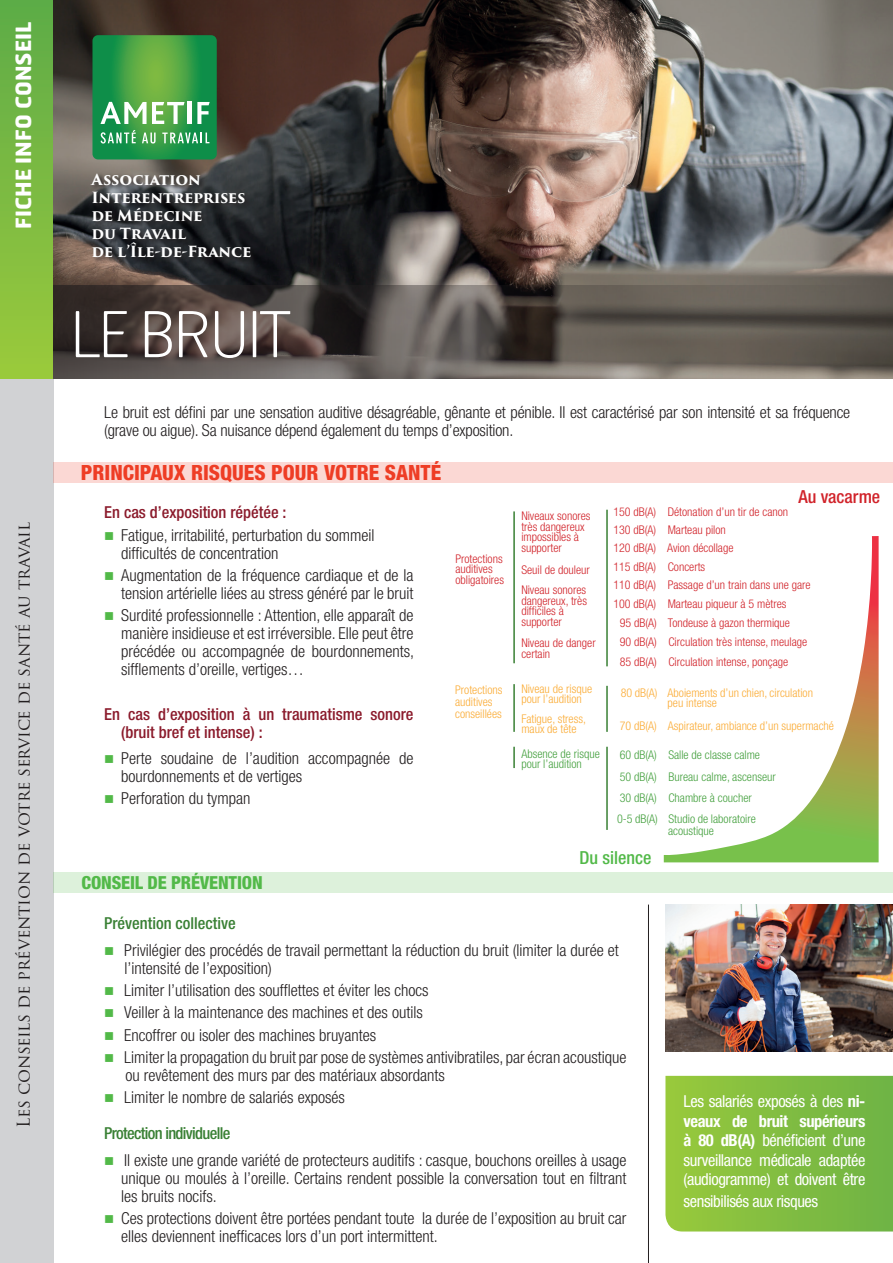
<style>
.page{position:relative;width:893px;height:1263px;background:#fff}
.page>*{position:absolute;margin:0;border:0;box-sizing:border-box;transform-origin:0 0}
.t1{font:100 63px "Hermes FB";letter-spacing:-.04em;color:#fff}
.t2{font:800 condensed 21px "Helvetica Neue LT Std";color:#ee3d25}
.t3{font:700 21px "Hermes FB";color:#fff}
.t4{font:800 condensed 18px "Helvetica Neue LT Std";letter-spacing:-.01em;color:#52b948}
.t5{font:italic 500 condensed 18px "Helvetica Neue LT Std";color:#52b948}
.t6{font:italic 500 condensed 18px "Helvetica Neue LT Std";color:#d1232a}
.t7{font:17.25px "Trajan Pro 3";letter-spacing:-.015em;color:#231f20}
.t8{font:300 condensed 16.5px/18px "Helvetica Neue LT Std";color:#231f20}
.t9{font:condensed 16.5px/19.5px "Helvetica Neue LT Std";letter-spacing:-.025em;color:#fff;text-align:justify}
.t10{font:italic 500 condensed 16.5px/18px "Helvetica Neue LT Std";color:#8b1b2c}
.t11{font:italic 500 condensed 16.5px "Helvetica Neue LT Std";color:#398034}
.t12{font:700 15px/18px "Trajan Pro 3";letter-spacing:-.02em;color:#fff}
.t13{font:300 condensed 12px/10.5px "Helvetica Neue LT Std";color:#d1232a}
.t14{font:300 condensed 12px/10.5px "Helvetica Neue LT Std";color:#fbac36}
.t15{font:300 condensed 12px/21px "Helvetica Neue LT Std";color:#44a03e}
.s1{color:#52b948}
.s2{font-weight:500;font-style:italic;color:#398034}
.s3{font-weight:700}
</style>
<div class="page">
<div style="left:0;top:360px;width:53px;height:903px;background:#d1d2d4"></div>
<div style="left:0;top:0;width:53px;height:378px;background:linear-gradient(to bottom,#5dab48,#9bca3c)"></div>
<img style="left:53px;top:0;width:840px;height:285px">
<svg style="left:53px;top:285px;width:840px;height:93px;background:#59524c"></svg>
<svg style="left:92px;top:35px;width:125px;height:124px;background:#45a457"></svg>
<svg style="left:89px;top:172px;width:169px;height:92px;background:#323335"></svg>
<div style="left:53px;top:463px;width:840px;height:20px;background:#fbd8d4"></div>
<div style="left:53px;top:872px;width:840px;height:21px;background:#ddf1db"></div>
<hr style="left:648px;top:904px;width:1px;height:359px;background:#231f20">
<svg style="left:664px;top:536px;width:215px;height:326px"></svg>
<hr style="left:513px;top:511px;width:2px;height:152px;background:#398034">
<hr style="left:513px;top:747px;width:2px;height:21px;background:#398034">
<hr style="left:606px;top:747px;width:2px;height:83px;background:#398034">
<hr style="left:606px;top:686px;width:2px;height:46px;background:#398034">
<hr style="left:513px;top:684px;width:2px;height:48px;background:#398034">
<hr style="left:606px;top:510px;width:2px;height:156px;background:#398034">
<img style="left:665px;top:904px;width:228px;height:147px">
<svg style="left:665px;top:1076px;width:228px;height:155px;background:#84be42"></svg>
<p class="t3" style="left:10px;top:229px;width:208px;rotate:-90deg">FICHE INFO CONSEIL</p>
<p class="t7" style="left:12px;top:1128px;width:607px;rotate:-90deg">Les conseils de prévention de votre service de santé au travail</p>
<p class="t12" style="left:91px;top:170px;width:162px">Association<br>Interentreprises de Médecine<br>du Travail<br>de l’Île-de-France</p>
<p class="t1" style="left:70px;top:295px;width:222px">LE BRUIT</p>
<p class="t8" style="left:104px;top:403px;width:748px">Le bruit est défini par une sensation auditive désagréable, gênante et pénible. Il est caractérisé par son intensité et sa fréquence (grave ou aigue). Sa nuisance dépend également du temps d’exposition.</p>
<p class="t2" style="left:81px;top:460px;width:362px">PRINCIPAUX RISQUES POUR VOTRE SANTÉ</p>
<p class="t10" style="left:104px;top:504px;width:188px">En cas d’exposition répétée :</p>
<p class="t8" style="left:121px;top:526px;width:255px;text-indent:-17px"><span class="s1">■</span> Fatigue, irritabilité, perturbation du sommeil difficultés de concentration</p>
<p class="t8" style="left:104px;top:566px;width:311px;text-align:right"><span class="s1">■</span> Augmentation de la fréquence cardiaque et de la tension artérielle liées au stress généré par le bruit</p>
<p class="t8" style="left:121px;top:606px;width:294px;text-align:justify;text-indent:-17px"><span class="s1">■</span> Surdité professionnelle : Attention, elle apparaît de manière insidieuse et est irréversible. Elle peut être précédée ou accompagnée de bourdonnements, sifflements d’oreille, vertiges…</p>
<p class="t10" style="left:121px;top:705px;width:294px;text-indent:-17px">En cas d’exposition à un traumatisme sonore (bruit bref et intense) :</p>
<p class="t8" style="left:121px;top:749px;width:294px;text-indent:-17px"><span class="s1">■</span> Perte soudaine de l’audition accompagnée de bourdonnements et de vertiges</p>
<p class="t8" style="left:104px;top:789px;width:148px"><span class="s1">■</span> Perforation du tympan</p>
<p class="t13" style="left:455px;top:553px;width:50px">Protections auditives obligatoires</p>
<p class="t14" style="left:455px;top:683px;width:49px;line-height:12px">Protections auditives conseillées</p>
<p class="t13" style="left:521px;top:510px;width:71px">Niveaux sonores très dangereux impossibles à supporter</p>
<p class="t13" style="left:521px;top:585px;width:67px">Niveau sonores dangereux, très difficiles à supporter</p>
<p class="t13" style="left:521px;top:564px;width:70px">Seuil de douleur</p>
<p class="t13" style="left:521px;top:638px;width:76px">Niveau de danger certain</p>
<p class="t14" style="left:521px;top:683px;width:72px">Niveau de risque pour l’audition</p>
<p class="t14" style="left:521px;top:713px;width:66px">Fatigue, stress, maux de tête</p>
<p class="t15" style="left:521px;top:748px;width:80px;line-height:10.5px">Absence de risque pour l’audition</p>
<p class="t6" style="left:798px;top:486px;width:83px">Au vacarme</p>
<p class="t13" style="left:613px;top:503px;width:199px;line-height:18.1px">150 dB(A) Détonation d’un tir de canon<br>130 dB(A) Marteau pilon<br>120 dB(A) Avion décollage<br>115 dB(A) Concerts<br>110 dB(A) Passage d’un train dans une gare</p>
<p class="t13" style="left:620px;top:612px;width:189px;line-height:19.8px">95 dB(A) Tondeuse à gazon thermique<br>90 dB(A) Circulation très intense, meulage<br>85 dB(A) Circulation intense, ponçage</p>
<p class="t13" style="left:613px;top:598px;width:175px">100 dB(A) Marteau piqueur à 5 mètres</p>
<p class="t14" style="left:668px;top:687px;width:147px;text-indent:-47px">80 dB(A) Aboiements d’un chien, circulation peu intense</p>
<p class="t14" style="left:620px;top:720px;width:216px">70 dB(A) Aspirateur, ambiance d’un supermaché</p>
<p class="t15" style="left:620px;top:745px;width:142px">60 dB(A) Salle de classe calme</p>
<p class="t15" style="left:620px;top:766px;width:158px">50 dB(A) Bureau calme, ascenseur<br>30 dB(A) Chambre à coucher</p>
<p class="t15" style="left:668px;top:813px;width:89px;line-height:12px;text-indent:-51px">0-5 dB(A) Studio de laboratoire acoustique</p>
<p class="t5" style="left:580px;top:847px;width:73px">Du silence</p>
<p class="t4" style="left:82px;top:872px;width:183px">CONSEIL DE PRÉVENTION</p>
<p class="t11" style="left:104px;top:913px;width:133px">Prévention collective</p>
<p class="t8" style="left:125px;top:941px;width:496px;text-indent:-20px"><span class="s1">■</span> Privilégier des procédés de travail permettant la réduction du bruit (limiter la durée et l’intensité de l’exposition)</p>
<p class="t8" style="left:104px;top:981px;width:326px"><span class="s1">■</span> Limiter l’utilisation des soufflettes et éviter les chocs</p>
<p class="t8" style="left:104px;top:1003px;width:320px"><span class="s1">■</span> Veiller à la maintenance des machines et des outils</p>
<p class="t8" style="left:104px;top:1025px;width:274px"><span class="s1">■</span> Encoffrer ou isoler des machines bruyantes</p>
<p class="t8" style="left:125px;top:1048px;width:503px;text-indent:-21px"><span class="s1">■</span> Limiter la propagation du bruit par pose de systèmes antivibratiles, par écran acoustique ou revêtement des murs par des matériaux absordants</p>
<p class="t8" style="left:104px;top:1079px;width:242px;line-height:36px"><span class="s1">■</span> Limiter le nombre de salariés exposés<br><span class="s2">Protection individuelle</span></p>
<p class="t8" style="left:121px;top:1150px;width:507px;text-align:justify;text-indent:-17px"><span class="s1">■</span> Il existe une grande variété de protecteurs auditifs : casque, bouchons oreilles à usage unique ou moulés à l’oreille. Certains rendent possible la conversation tout en filtrant les bruits nocifs.</p>
<p class="t8" style="left:121px;top:1209px;width:507px;text-indent:-17px"><span class="s1">■</span> Ces protections doivent être portées pendant toute la durée de l’exposition au bruit car elles deviennent inefficaces lors d’un port intermittent.</p>
<p class="t9" style="left:684px;top:1091px;width:183px">Les salariés exposés à des <span class="s3">ni&shy;veaux de bruit supérieurs à 80 dB(A)</span> bénéficient d’une surveillance médicale adaptée (audiogramme) et doivent être</p>
<p class="t9" style="left:684px;top:1191px;width:136px">sensibilisés aux risques</p>
</div>
